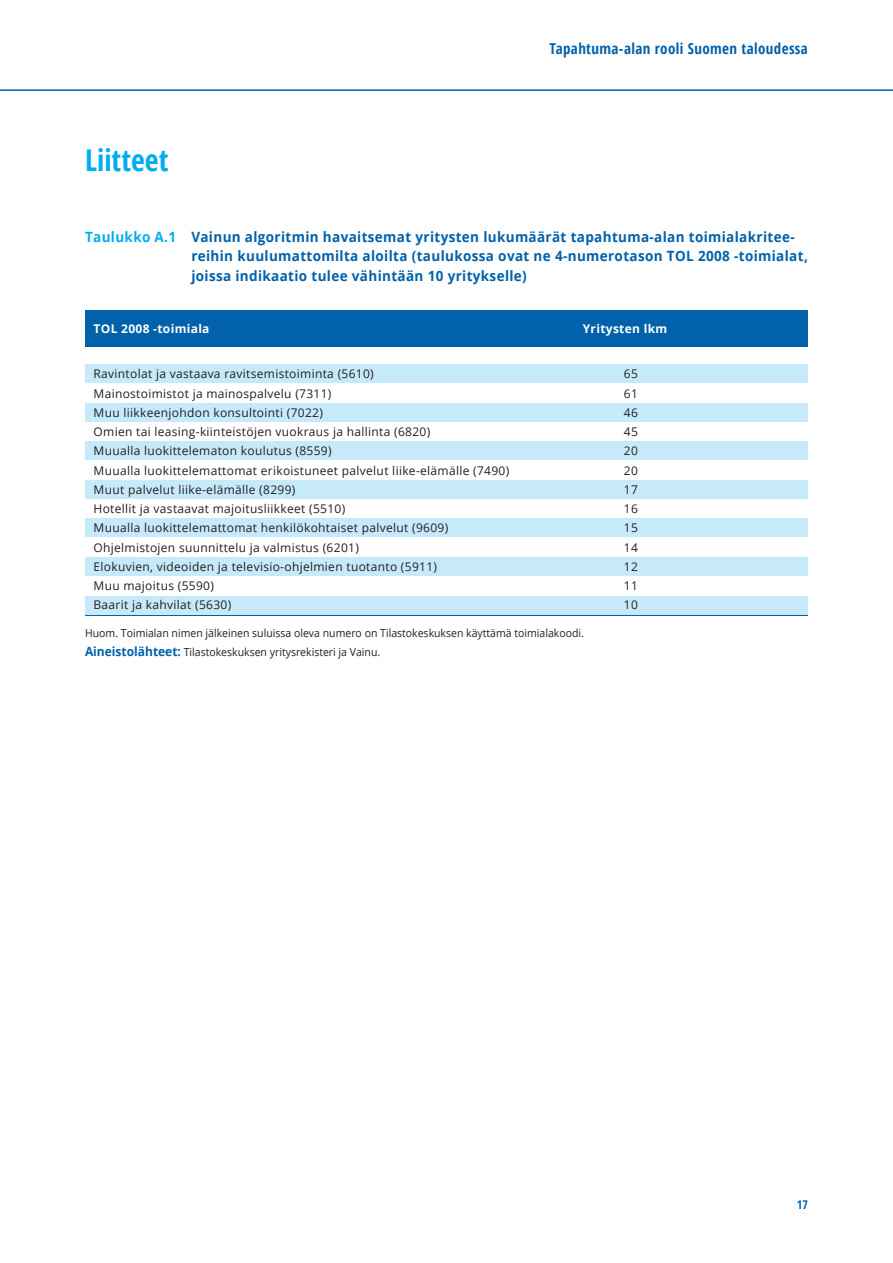
<style>
.page{position:relative;width:893px;height:1263px;background:#fff}
.page>*{position:absolute;margin:0;border:0;box-sizing:border-box;transform-origin:0 0}
.t1{font:700 condensed 30px "Open Sans";color:#00aeef}
.t2{font:700 condensed 15px "Open Sans";letter-spacing:.025em;color:#0161aa}
.t3{font:700 14.1px/19.5px "Open Sans";letter-spacing:.025em;color:#0161aa;scale:.95 1}
.t4{font:12px "Open Sans";letter-spacing:.025em;color:#231f20}
.t5{font:700 12px "Open Sans";letter-spacing:.025em;color:#fff}
.t6{font:700 condensed 12px "Open Sans";color:#0161aa}
.t7{font:10.95px/19.2px "Open Sans";color:#231f20;scale:.95 1}
.s1{color:#00aeef}
.s2{font-weight:700;font-size:12.6px;color:#0161aa}
</style>
<div class="page">
<hr style="left:0;top:89px;width:893px;height:2px;background:#0161aa">
<div style="left:85px;top:364px;width:723px;height:19px;background:#c6eafa"></div>
<div style="left:85px;top:403px;width:723px;height:19px;background:#c6eafa"></div>
<div style="left:85px;top:441px;width:723px;height:19px;background:#c6eafa"></div>
<div style="left:85px;top:480px;width:723px;height:19px;background:#c6eafa"></div>
<div style="left:85px;top:518px;width:723px;height:19px;background:#c6eafa"></div>
<hr style="left:85px;top:614px;width:723px;height:2px;background:#0161aa">
<div style="left:85px;top:310px;width:723px;height:36px;background:#0161aa"></div>
<div style="left:85px;top:557px;width:723px;height:19px;background:#c6eafa"></div>
<div style="left:85px;top:596px;width:723px;height:18px;background:#c6eafa"></div>
<h1 class="t1" style="left:85px;top:139px;width:85px">Liitteet</h1>
<p class="t2" style="left:549px;top:38px;width:260px">Tapahtuma-alan rooli Suomen taloudessa</p>
<p class="t3" style="left:191px;top:226px;width:650px;text-indent:-106px"><span class="s1">Taulukko A.1</span> Vainun algoritmin havaitsemat yritysten lukumäärät tapahtuma-alan toimialakritee&shy;reihin kuulumattomilta aloilta (taulukossa ovat ne 4-numerotason TOL 2008 -toimialat, joissa indikaatio tulee vähintään 10 yritykselle)</p>
<p class="t5" style="left:94px;top:321px;width:117px">TOL 2008 -toimiala</p>
<p class="t5" style="left:583px;top:321px;width:86px">Yritysten lkm</p>
<p class="t4" style="left:94px;top:366px;width:282px">Ravintolat ja vastaava ravitsemistoiminta (5610)</p>
<p class="t4" style="left:624px;top:366px;width:16px">65</p>
<p class="t4" style="left:94px;top:385px;width:239px">Mainostoimistot ja mainospalvelu (7311)</p>
<p class="t4" style="left:624px;top:385px;width:16px">61</p>
<p class="t4" style="left:94px;top:404px;width:231px">Muu liikkeenjohdon konsultointi (7022)</p>
<p class="t4" style="left:624px;top:404px;width:16px">46</p>
<p class="t4" style="left:94px;top:424px;width:338px">Omien tai leasing-kiinteistöjen vuokraus ja hallinta (6820)</p>
<p class="t4" style="left:624px;top:424px;width:16px">45</p>
<p class="t4" style="left:94px;top:443px;width:240px">Muualla luokittelematon koulutus (8559)</p>
<p class="t4" style="left:624px;top:443px;width:16px">20</p>
<p class="t4" style="left:94px;top:462px;width:417px">Muualla luokittelemattomat erikoistuneet palvelut liike-elämälle (7490)</p>
<p class="t4" style="left:624px;top:462px;width:16px">20</p>
<p class="t4" style="left:94px;top:481px;width:203px">Muut palvelut liike-elämälle (8299)</p>
<p class="t4" style="left:624px;top:481px;width:16px">17</p>
<p class="t4" style="left:94px;top:501px;width:253px">Hotellit ja vastaavat majoitusliikkeet (5510)</p>
<p class="t4" style="left:624px;top:501px;width:16px">16</p>
<p class="t4" style="left:94px;top:520px;width:356px">Muualla luokittelemattomat henkilökohtaiset palvelut (9609)</p>
<p class="t4" style="left:624px;top:520px;width:16px">15</p>
<p class="t4" style="left:94px;top:539px;width:267px">Ohjelmistojen suunnittelu ja valmistus (6201)</p>
<p class="t4" style="left:624px;top:539px;width:16px">14</p>
<p class="t4" style="left:94px;top:558px;width:345px">Elokuvien, videoiden ja televisio-ohjelmien tuotanto (5911)</p>
<p class="t4" style="left:624px;top:558px;width:16px">12</p>
<p class="t4" style="left:94px;top:577px;width:122px">Muu majoitus (5590)</p>
<p class="t4" style="left:624px;top:577px;width:16px">11</p>
<p class="t4" style="left:94px;top:597px;width:139px">Baarit ja kahvilat (5630)</p>
<p class="t4" style="left:624px;top:597px;width:16px">10</p>
<p class="t7" style="left:85px;top:623px;width:527px">Huom. Toimialan nimen jälkeinen suluissa oleva numero on Tilastokeskuksen käyttämä toimialakoodi.<br><span class="s2">Aineistolähteet:</span> Tilastokeskuksen yritysrekisteri ja Vainu.</p>
<p class="t6" style="left:797px;top:1196px;width:13px">17</p>
</div>
